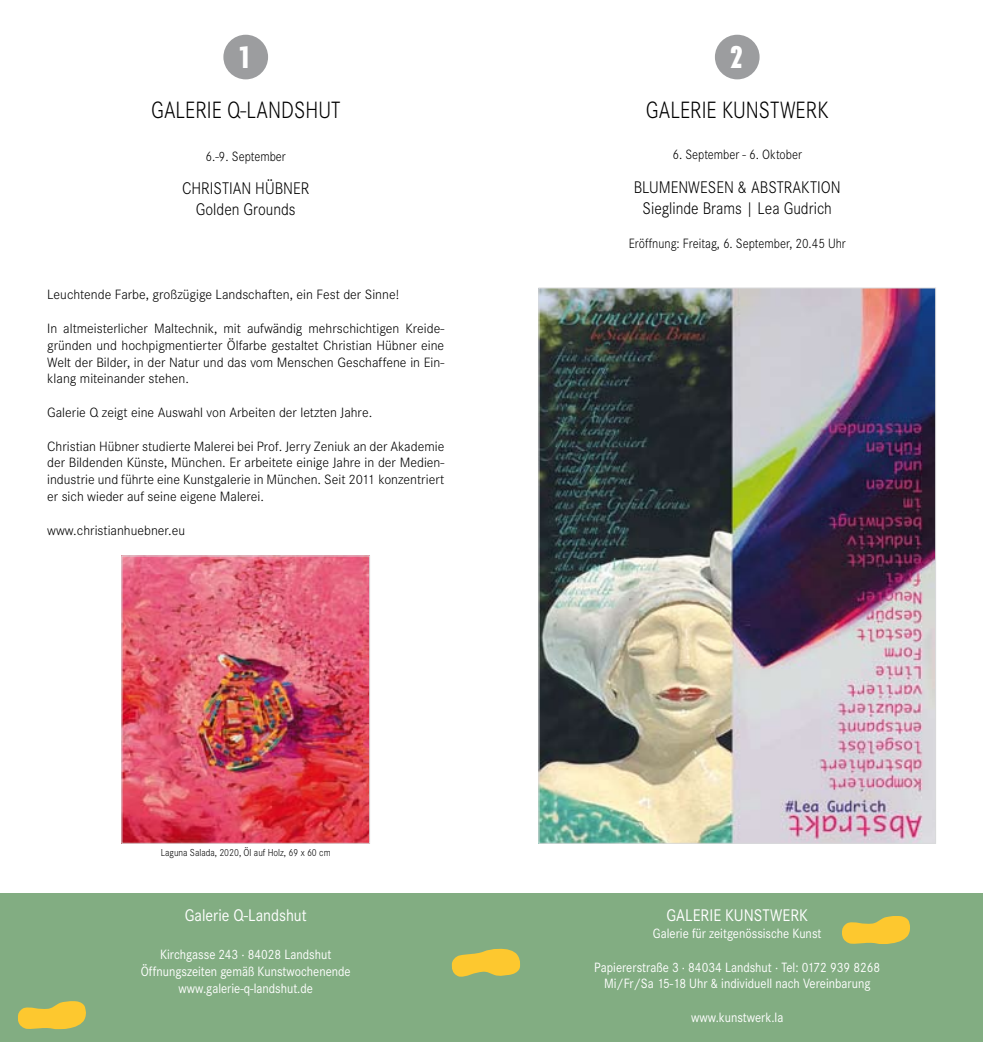
<style>
.page{position:relative;width:983px;height:1042px;background:#fff}
.page>*{position:absolute;margin:0;border:0;box-sizing:border-box;transform-origin:0 0}
.t1{font:300 24.5px "Corporate S";color:#000;scale:.85 1}
.t2{font:24.5px "Pilsen Plakat";color:#fff}
.t3{font:300 17.5px/21px "Corporate S";color:#000;text-align:center;scale:.9 1}
.t4{font:17.5px "Corporate S";color:#fff;scale:.9 1}
.t5{font:300 14px/16.8px "Corporate S";color:#000;text-align:justify}
.t6{font:14px/16.8px "Corporate S";color:#fff;text-align:center;scale:.9 1}
.t7{font:300 14px "Corporate S";color:#000;scale:.9 1}
.t8{font:300 10.5px "Corporate S";color:#000;scale:.9 1}
</style>
<div class="page">
<div style="left:491px;top:893px;width:491px;height:149px;background:#82ad82"></div>
<svg style="left:842px;top:916px;width:68px;height:28px"></svg>
<div style="left:0;top:893px;width:491px;height:149px;background:#82ad82"></div>
<svg style="left:18px;top:1001px;width:68px;height:28px"></svg>
<svg style="left:451px;top:948px;width:69px;height:29px"></svg>
<div style="left:223px;top:35px;width:45px;height:44px;background:#9c9d9f;border-radius:50%"></div>
<img style="left:124px;top:558px;width:244px;height:283px">
<div style="left:122px;top:556px;width:248px;height:287px;border:1px solid #d9dadb"></div>
<div style="left:714px;top:35px;width:45px;height:44px;background:#9c9d9f;border-radius:50%"></div>
<img style="left:540px;top:290px;width:393px;height:551px">
<h1 class="t2" style="left:239px;top:38px;width:13px">1</h1>
<h1 class="t1" style="left:151px;top:96px;width:224px">galerie Q-Lands hut</h1>
<p class="t7" style="left:205px;top:148px;width:91px">6.-9. September</p>
<p class="t3" style="left:182px;top:178px;width:143px">Christian Hübner<br>Golden Grounds</p>
<p class="t5" style="left:47px;top:286px;width:353px">Leuchtende Farbe, großzügige Landschaften, ein Fest der Sinne!</p>
<p class="t5" style="left:47px;top:320px;width:398px">I n altmeisterlicher Maltechnik, mit aufwändig mehrschichtigen Kreide&shy;gründen und hochpigmentierter Ölfarbe gestaltet Christian H übner eine Welt der Bilder, in der Natur und das vom Menschen Geschaffene in Ein&shy;klang miteinander stehen.</p>
<p class="t5" style="left:47px;top:404px;width:326px">Galerie Q zeigt eine Auswahl von Arbeiten der letzten Jahre.</p>
<p class="t5" style="left:47px;top:438px;width:398px">Christian H übner studierte Malerei bei Prof. Jerry Zeniuk an der Akademie der Bildenden Künste, M ünchen. Er arbeitete einige Jahre in der Medien&shy;industrie und führte eine Kunstgalerie in M ünchen. Seit 2011 konzentriert er sich wieder auf seine eigene Malerei.</p>
<p class="t5" style="left:47px;top:522px;width:139px">www.christianhuebner.eu</p>
<p class="t8" style="left:161px;top:847px;width:190px">Laguna Salada, 2020, Öl auf Holz, 69 x 60 cm</p>
<p class="t4" style="left:185px;top:905px;width:137px">Galerie Q-Landshut</p>
<p class="t6" style="left:141px;top:946px;width:235px">Kirchgasse 243 · 84028 Landshut<br>Öffnungszeiten gemäß Kunstwochenende www.galerie-q-landshut.de</p>
<h1 class="t2" style="left:730px;top:38px;width:13px">2</h1>
<h1 class="t1" style="left:645px;top:96px;width:52px">GALERIE</h1>
<h1 class="t1" style="left:721px;top:96px;width:124px">ku nstwerk</h1>
<p class="t7" style="left:672px;top:147px;width:145px">6. September - 6. Oktober</p>
<p class="t3" style="left:633px;top:177px;width:231px">Blu menwesen &amp; abstraktion<br>Sieglinde Brams | Lea Gudrich</p>
<p class="t7" style="left:628px;top:235px;width:242px">Eröffnung: Freitag, 6. September, 20.45 Uhr</p>
<p class="t4" style="left:666px;top:905px;width:97px">GALERIE Kunstwerk</p>
<p class="t6" style="left:652px;top:925px;width:189px">Galerie für zeitgenössische Kunst</p>
<p class="t6" style="left:594px;top:958px;width:319px">Papiererstraße 3 · 84034 Landshut · Tel: 0172 939 8268<br>M i/Fr/Sa 15-18 Uhr &amp; individuell nach Vereinbarung</p>
<p class="t6" style="left:691px;top:1009px;width:104px">www.kunstwerk.la</p>
</div>
